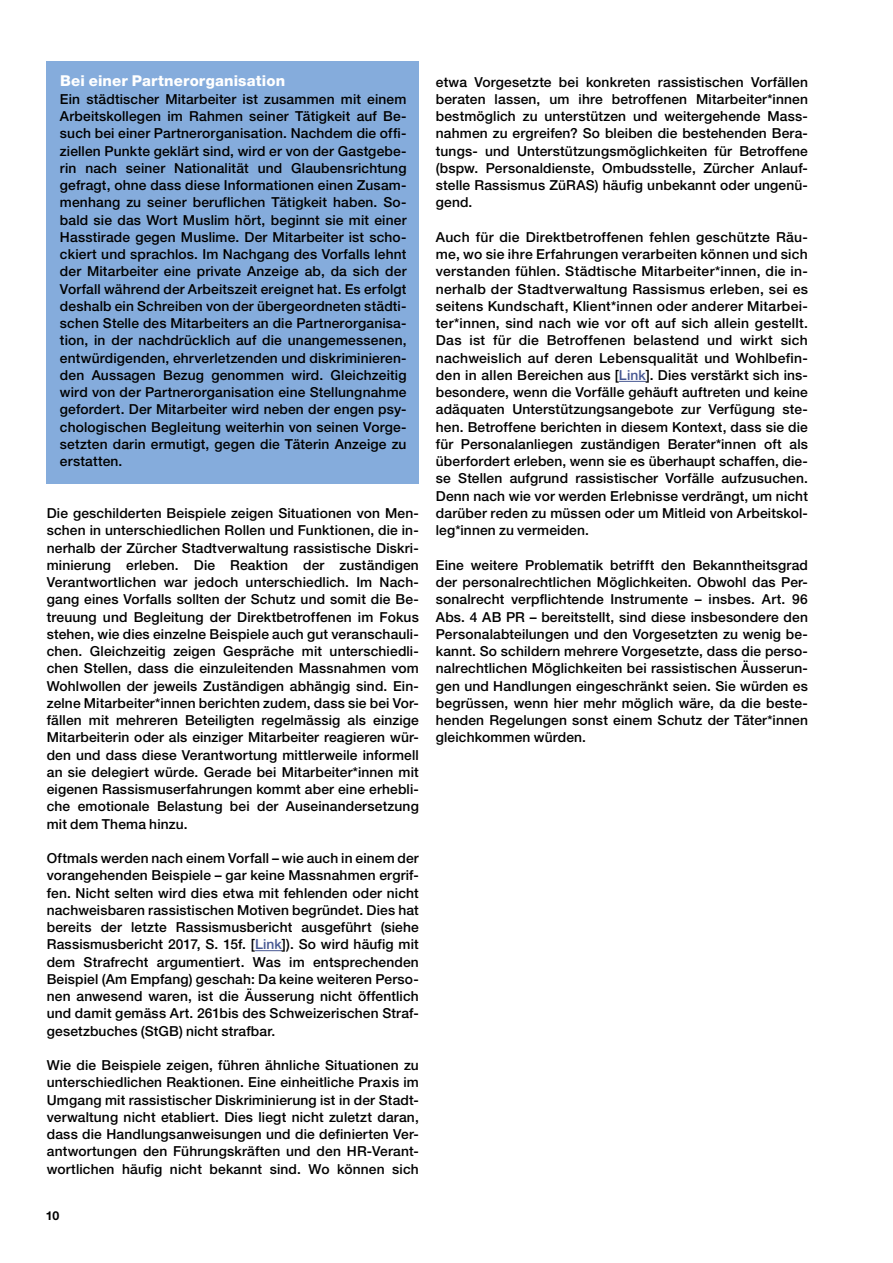
<style>
.page{position:relative;width:893px;height:1263px;background:#fff}
.page>*{position:absolute;margin:0;border:0;box-sizing:border-box;transform-origin:0 0}
.t1{font:800 15px "Helvetica Neue LT Pro";letter-spacing:.01em;color:#fff}
.t2{font:500 13.8px/17.2px "Helvetica Neue LT Pro";letter-spacing:.01em;color:#000;text-align:justify}
.t3{font:700 12.3px "Helvetica Neue LT Pro";color:#000}
.s1{color:#465792}
</style>
<div class="page">
<div style="left:46px;top:61px;width:373px;height:422px;background:#85acdc"></div>
<svg style="left:255px;top:950px;width:27px;height:1px"></svg>
<svg style="left:619px;top:381px;width:27px;height:1px"></svg>
<p class="t1" style="left:60px;top:72px;width:227px">Bei einer Partnerorganisation</p>
<p class="t2" style="left:60px;top:90px;width:348px">Ein städtischer Mitarbeiter ist zusammen mit einem Arbeitskollegen im Rahmen seiner Tätigkeit auf Be&shy;such bei einer Partnerorganisation. Nachdem die offi&shy;ziellen Punkte geklärt sind, wird er von der Gastgebe&shy;rin nach seiner Nationalität und Glaubensrichtung gefragt, ohne dass diese Informationen einen Zusam&shy;menhang zu seiner beruflichen Tätigkeit haben. So&shy;bald sie das Wort Muslim hört, beginnt sie mit einer Hasstirade gegen Muslime. Der Mitarbeiter ist scho&shy;ckiert und sprachlos. Im Nachgang des Vorfalls lehnt der Mitarbeiter eine private Anzeige ab, da sich der Vorfall während der Arbeitszeit ereignet hat. Es erfolgt deshalb ein Schreiben von der übergeordneten städti&shy;schen Stelle des Mitarbeiters an die Partnerorganisa&shy;tion, in der nachdrücklich auf die unangemessenen, entwürdigenden, ehrverletzenden und diskriminieren&shy;den Aussagen Bezug genommen wird. Gleichzeitig wird von der Partnerorganisation eine Stellungnahme gefordert. Der Mitarbeiter wird neben der engen psy&shy;chologischen Begleitung weiterhin von seinen Vorge&shy;setzten darin ermutigt, gegen die Täterin Anzeige zu erstatten.</p>
<p class="t2" style="left:47px;top:504px;width:374px">Die geschilderten Beispiele zeigen Situationen von Men&shy;schen in unterschiedlichen Rollen und Funktionen, die in&shy;nerhalb der Zürcher Stadtverwaltung rassistische Diskri&shy;minierung erleben. Die Reaktion der zuständigen Verantwortlichen war jedoch unterschiedlich. Im Nach&shy;gang eines Vorfalls sollten der Schutz und somit die Be&shy;treuung und Begleitung der Direktbetroffenen im Fokus stehen, wie dies einzelne Beispiele auch gut veranschauli&shy;chen. Gleichzeitig zeigen Gespräche mit unterschiedli&shy;chen Stellen, dass die einzuleitenden Massnahmen vom Wohlwollen der jeweils Zuständigen abhängig sind. Ein&shy;zelne Mitarbeiter*innen berichten zudem, dass sie bei Vor&shy;fällen mit mehreren Beteiligten regelmässig als einzige Mitarbeiterin oder als einziger Mitarbeiter reagieren wür&shy;den und dass diese Verantwortung mittlerweile informell an sie delegiert würde. Gerade bei Mitarbeiter*innen mit eigenen Rassismuserfahrungen kommt aber eine erhebli&shy;che emotionale Belastung bei der Auseinandersetzung mit dem Thema hinzu.</p>
<p class="t2" style="left:47px;top:849px;width:374px">Oftmals werden nach einem Vorfall – wie auch in einem der vorangehenden Beispiele – gar keine Massnahmen ergrif&shy;fen. Nicht selten wird dies etwa mit fehlenden oder nicht nachweisbaren rassistischen Motiven begründet. Dies hat bereits der letzte Rassismusbericht ausgeführt (siehe Rassismusbericht 2017, S. 15f. [<span class="s1">Link</span>]). So wird häufig mit dem Strafrecht argumentiert. Was im entsprechenden Beispiel (Am Empfang) geschah: Da keine weiteren Perso&shy;nen anwesend waren, ist die Äusserung nicht öffentlich und damit gemäss Art. 261bis des Schweizerischen Straf&shy;gesetzbuches (StGB) nicht strafbar.</p>
<p class="t2" style="left:47px;top:1056px;width:374px">Wie die Beispiele zeigen, führen ähnliche Situationen zu unterschiedlichen Reaktionen. Eine einheitliche Praxis im Umgang mit rassistischer Diskriminierung ist in der Stadt&shy;verwaltung nicht etabliert. Dies liegt nicht zuletzt daran, dass die Handlungsanweisungen und die definierten Ver&shy;antwortungen den Führungskräften und den HR-Verant&shy;wortlichen häufig nicht bekannt sind. Wo können sich</p>
<p class="t3" style="left:46px;top:1208px;width:15px">10</p>
<p class="t2" style="left:436px;top:73px;width:374px">etwa Vorgesetzte bei konkreten rassistischen Vorfällen beraten lassen, um ihre betroffenen Mitarbeiter*innen bestmöglich zu unterstützen und weitergehende Mass&shy;nahmen zu ergreifen? So bleiben die bestehenden Bera&shy;tungs- und Unterstützungsmöglichkeiten für Betroffene (bspw. Personaldienste, Ombudsstelle, Zürcher Anlauf&shy;stelle Rassismus ZüRAS) häufig unbekannt oder ungenü&shy;gend.</p>
<p class="t2" style="left:436px;top:228px;width:374px">Auch für die Direktbetroffenen fehlen geschützte Räu&shy;me, wo sie ihre Erfahrungen verarbeiten können und sich verstanden fühlen. Städtische Mitarbeiter*innen, die in&shy;nerhalb der Stadtverwaltung Rassismus erleben, sei es seitens Kundschaft, Klient*innen oder anderer Mitarbei&shy;ter*innen, sind nach wie vor oft auf sich allein gestellt.<br>Das ist für die Betroffenen belastend und wirkt sich nachweislich auf deren Lebensqualität und Wohlbefin&shy;den in allen Bereichen aus [<span class="s1">Link</span>]. Dies verstärkt sich ins&shy;besondere, wenn die Vorfälle gehäuft auftreten und keine adäquaten Unterstützungsangebote zur Verfügung ste&shy;hen. Betroffene berichten in diesem Kontext, dass sie die für Personalanliegen zuständigen Berater*innen oft als überfordert erleben, wenn sie es überhaupt schaffen, die&shy;se Stellen aufgrund rassistischer Vorfälle aufzusuchen.<br>Denn nach wie vor werden Erlebnisse verdrängt, um nicht darüber reden zu müssen oder um Mitleid von Arbeitskol&shy;leg*innen zu vermeiden.</p>
<p class="t2" style="left:436px;top:556px;width:374px">Eine weitere Problematik betrifft den Bekanntheitsgrad der personalrechtlichen Möglichkeiten. Obwohl das Per&shy;sonalrecht verpflichtende Instrumente – insbes. Art. 96<br>Abs. 4 AB PR – bereitstellt, sind diese insbesondere den Personalabteilungen und den Vorgesetzten zu wenig be&shy;kannt. So schildern mehrere Vorgesetzte, dass die perso&shy;nalrechtlichen Möglichkeiten bei rassistischen Äusserun&shy;gen und Handlungen eingeschränkt seien. Sie würden es begrüssen, wenn hier mehr möglich wäre, da die beste&shy;henden Regelungen sonst einem Schutz der Täter*innen gleichkommen würden.</p>
</div>
